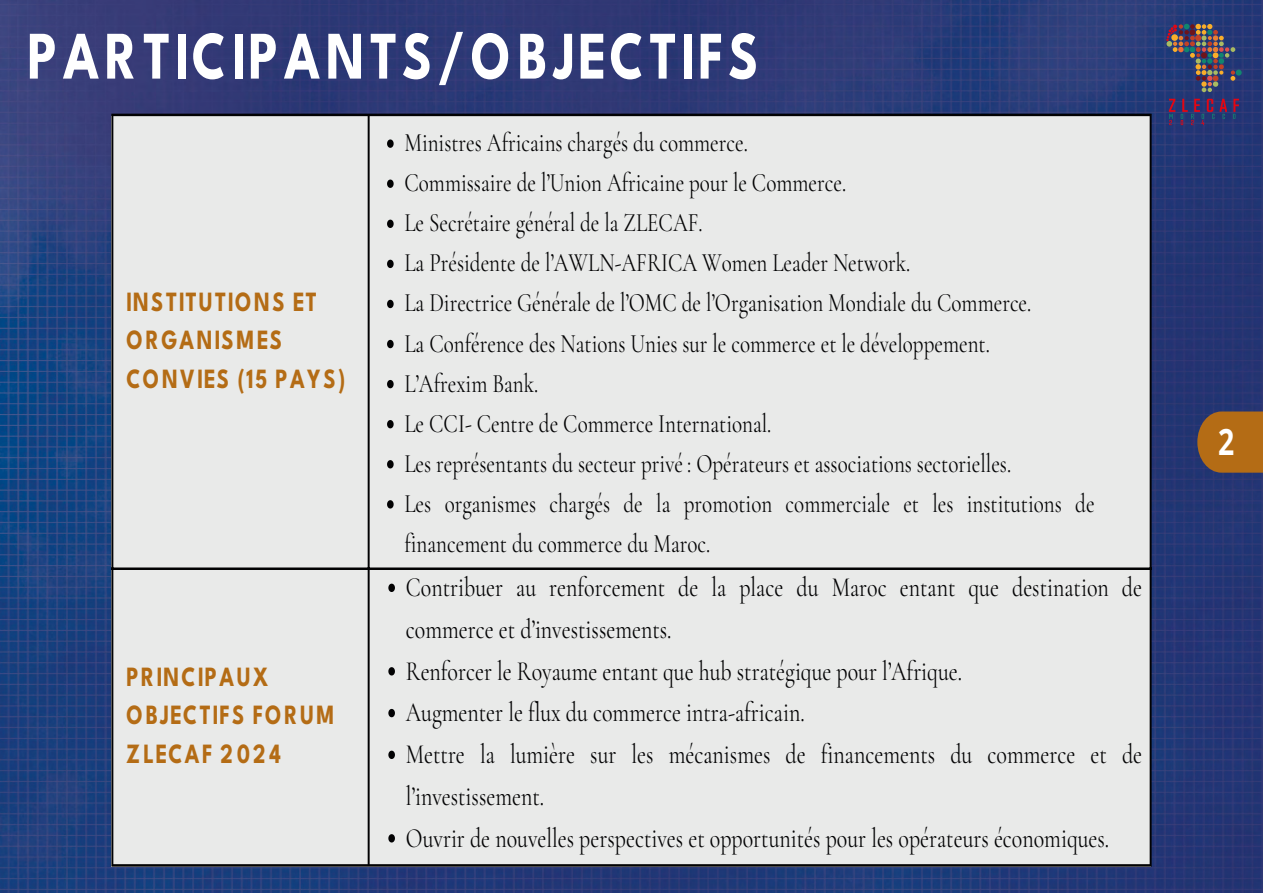
<style>
.page{position:relative;width:1263px;height:893px;background:#fff}
.page>*{position:absolute;margin:0;border:0;box-sizing:border-box;transform-origin:0 0}
.t1{font:700 67.95px "League Spartan";letter-spacing:.105em;color:#fff;scale:.79 1}
.t2{font:700 36px "Open Sans";color:#fff;scale:.79 1}
.t3{font:27.9px/41.7px "Cormorant Garamond";color:#020203;scale:.79 1}
.t4{font:700 27.9px/38.4px "League Spartan";letter-spacing:.11em;color:#b46c15;scale:.79 1}
.t5{font:26.7px/40px "Cormorant Garamond";color:#020203;scale:.79 1}
</style>
<div class="page">
<img style="left:0;top:0;width:1263px;height:893px">
<div style="left:111px;top:116px;width:1039px;height:751px;background:#e9eae9"></div>
<svg style="left:1197px;top:411px;width:66px;height:62px;background:#a5661e"></svg>
<hr style="left:111px;top:116px;width:2px;height:748px;background:#020203">
<hr style="left:368px;top:116px;width:2px;height:748px;background:#020203">
<hr style="left:1149px;top:116px;width:3px;height:748px;background:#020203">
<hr style="left:111px;top:114px;width:1040px;height:2px;background:#020203">
<hr style="left:111px;top:568px;width:1040px;height:2px;background:#020203">
<hr style="left:111px;top:864px;width:1040px;height:2px;background:#020203">
<svg style="left:387px;top:139px;width:7px;height:9px"></svg>
<svg style="left:387px;top:180px;width:7px;height:8px"></svg>
<svg style="left:387px;top:220px;width:7px;height:8px"></svg>
<svg style="left:387px;top:260px;width:7px;height:8px"></svg>
<svg style="left:387px;top:300px;width:7px;height:8px"></svg>
<svg style="left:387px;top:340px;width:7px;height:8px"></svg>
<svg style="left:387px;top:380px;width:7px;height:8px"></svg>
<svg style="left:387px;top:420px;width:7px;height:8px"></svg>
<svg style="left:387px;top:460px;width:7px;height:8px"></svg>
<svg style="left:387px;top:500px;width:7px;height:9px"></svg>
<svg style="left:388px;top:584px;width:7px;height:8px"></svg>
<svg style="left:388px;top:667px;width:7px;height:8px"></svg>
<svg style="left:388px;top:709px;width:7px;height:8px"></svg>
<svg style="left:388px;top:751px;width:7px;height:8px"></svg>
<svg style="left:388px;top:834px;width:7px;height:8px"></svg>
<svg style="left:1166px;top:24px;width:76px;height:68px;background:#4b4a66"></svg>
<svg style="left:1233px;top:99px;width:6px;height:20px"></svg>
<svg style="left:1169px;top:99px;width:6px;height:26px"></svg>
<svg style="left:1181px;top:99px;width:46px;height:26px"></svg>
<h1 class="t1" style="left:28px;top:2px;width:927px">PARTICIPANTS/OBJECTIFS</h1>
<p class="t4" style="left:126px;top:280px;width:279px">INSTITUTIONS ET<br>ORGANISMES<br>CONVIES (15 PAYS(</p>
<p class="t4" style="left:126px;top:655px;width:265px">PRINCIPAUX<br>OBJECTIFS FORUM<br>ZLECAF 2024</p>
<p class="t5" style="left:404px;top:123px;width:795px">Ministres Africains chargés du commerce.<br>Commissaire de ’l Union Africaine pour le Commerce.<br>Le Secrétaire général de la ZLECAF.<br>La Présidente de ’l AWLN-AFRICA Women Leader Network.<br>La Directrice Générale de ’l OMC de ’l Organisation Mondiale du Commerce.<br>La Conférence des Nations Unies sur le commerce et le développement.<br>’L Afrexim Bank.<br>Le CCI- Centre de Commerce International.<br>Les représentants du secteur privé : Opérateurs et associations sectorielles.</p>
<p class="t5" style="left:549px;top:483px;width:78px">chargés</p>
<p class="t5" style="left:623px;top:483px;width:26px">de</p>
<p class="t5" style="left:656px;top:483px;width:20px">la</p>
<p class="t5" style="left:404px;top:483px;width:389px">Les<br>financement du commerce du Maroc.</p>
<p class="t5" style="left:445px;top:483px;width:117px">organismes</p>
<p class="t5" style="left:684px;top:483px;width:113px">promotion</p>
<p class="t5" style="left:786px;top:483px;width:134px">commerciale</p>
<p class="t5" style="left:903px;top:483px;width:21px">et</p>
<p class="t5" style="left:932px;top:483px;width:28px">les</p>
<p class="t5" style="left:967px;top:483px;width:122px">institutions</p>
<p class="t5" style="left:1075px;top:483px;width:26px">de</p>
<p class="t3" style="left:549px;top:566px;width:148px">renforcement</p>
<p class="t3" style="left:406px;top:566px;width:705px">Contribuer<br>commerce et ’d investissements.<br>Renforcer le Royaume entant que hub stratégique pour ’l Afrique.<br>Augmenter le flux du commerce intra-africain.</p>
<p class="t3" style="left:678px;top:566px;width:27px">de</p>
<p class="t3" style="left:711px;top:566px;width:20px">la</p>
<p class="t3" style="left:739px;top:566px;width:57px">place</p>
<p class="t3" style="left:796px;top:566px;width:29px">du</p>
<p class="t3" style="left:832px;top:566px;width:71px">Maroc</p>
<p class="t3" style="left:900px;top:566px;width:72px">entant</p>
<p class="t3" style="left:516px;top:566px;width:27px">au</p>
<p class="t3" style="left:968px;top:566px;width:40px">que</p>
<p class="t3" style="left:1012px;top:566px;width:124px">destination</p>
<p class="t3" style="left:510px;top:733px;width:84px">lumière</p>
<p class="t3" style="left:669px;top:733px;width:130px">mécanismes</p>
<p class="t3" style="left:821px;top:733px;width:146px">financements</p>
<p class="t3" style="left:480px;top:733px;width:20px">la</p>
<p class="t3" style="left:632px;top:733px;width:29px">les</p>
<p class="t3" style="left:786px;top:733px;width:27px">de</p>
<p class="t3" style="left:950px;top:733px;width:29px">du</p>
<p class="t3" style="left:406px;top:733px;width:892px">Mettre<br>’l investissement.<br>Ouvrir de nouvelles perspectives et opportunités pour les opérateurs économiques.</p>
<p class="t3" style="left:1090px;top:733px;width:22px">et</p>
<p class="t3" style="left:987px;top:733px;width:113px">commerce</p>
<p class="t3" style="left:590px;top:733px;width:35px">sur</p>
<p class="t3" style="left:1122px;top:566px;width:27px">de</p>
<p class="t3" style="left:1122px;top:733px;width:27px">de</p>
<h2 class="t2" style="left:1218px;top:418px;width:22px">2</h2>
</div>
